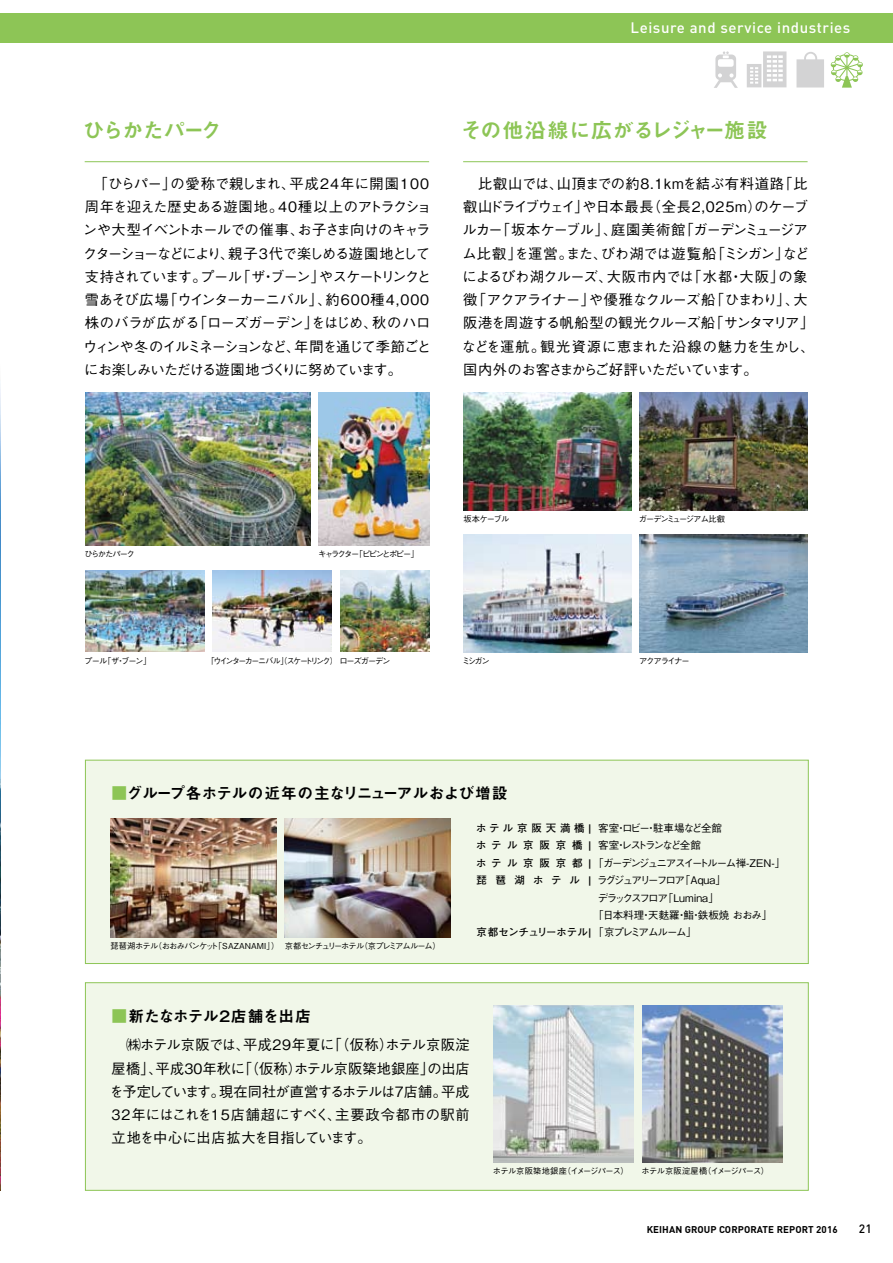
<style>
.page{position:relative;width:893px;height:1263px;background:#fff}
.page>*{position:absolute;margin:0;border:0;box-sizing:border-box;transform-origin:0 0}
.t1{font:21px "Midashi Go Pr 5 MB31";letter-spacing:-.005em;color:#8dc556}
.t2{font:21px "Midashi Go Pr 5 MB31";letter-spacing:-.075em;color:#8dc556}
.t3{font:15.75px "Midashi Go Pr 5 MB31";letter-spacing:-.025em;color:#000}
.t4{font:500 15px "DIN Pro";letter-spacing:.04em;color:#fff}
.t5{font:500 14.25px/23.2px "Gothic BBB Pro";letter-spacing:-.045em;color:#000}
.t6{font:500 12px "DIN Pro";color:#000}
.t7{font:500 10.5px/17.4px "Gothic BBB Pro";letter-spacing:-.125em;color:#000}
.t8{font:700 10.5px/17.4px "Futo Go B101 Pr 5";letter-spacing:.36em;color:#000}
.t9{font:700 10.5px "Futo Go B101 Pr 5";letter-spacing:-.035em;color:#000}
.t10{font:500 10.5px "Gothic BBB Pro";color:#000}
.t11{font:500 10.5px "Gothic BBB Pro";letter-spacing:-.17em;color:#000}
.t12{font:700 9.75px "DIN Pro";letter-spacing:.01em;color:#000}
.t13{font:500 8.25px "Gothic BBB Pro";letter-spacing:-.095em;color:#000}
.t14{font:500 8.25px "Gothic BBB Pro";letter-spacing:-.125em;color:#000}
.t15{font:500 8.25px "Gothic BBB Pro";letter-spacing:-.17em;color:#000;scale:.96 1}
.t16{font:500 8.25px "Gothic BBB Pro";letter-spacing:-.06em;color:#000}
.t17{font:500 8.25px "Gothic BBB Pro";letter-spacing:-.065em;color:#000}
.t18{font:500 8.25px "Gothic BBB Pro";letter-spacing:-.185em;color:#000}
.t19{font:500 8.25px "Gothic BBB Pro";letter-spacing:-.16em;color:#000}
.s1{color:#8dc556}
.s2{font-family:"Futo Go B101 Pr 5";font-weight:700}
.s3{font-family:"Gothic BBB Pro";font-weight:500}
</style>
<div class="page">
<div style="left:85px;top:760px;width:723px;height:204px;background:#f1f7e9"></div>
<div style="left:85px;top:760px;width:724px;height:204px;border:1px solid #8dc556"></div>
<div style="left:85px;top:983px;width:723px;height:208px;background:#f1f7e9"></div>
<div style="left:85px;top:982px;width:724px;height:209px;border:1px solid #8dc556"></div>
<img style="left:0;top:383px;width:1px;height:808px">
<hr style="left:85px;top:161px;width:344px;height:1px;background:#8dc556">
<hr style="left:463px;top:161px;width:345px;height:1px;background:#8dc556">
<div style="left:0;top:13px;width:893px;height:30px;background:#8dc556"></div>
<img style="left:493px;top:1005px;width:141px;height:158px">
<img style="left:642px;top:1005px;width:140px;height:158px">
<img style="left:319px;top:392px;width:110px;height:154px">
<img style="left:212px;top:571px;width:119px;height:80px">
<img style="left:85px;top:571px;width:119px;height:80px">
<img style="left:340px;top:571px;width:89px;height:80px">
<img style="left:640px;top:534px;width:168px;height:118px">
<img style="left:640px;top:392px;width:168px;height:118px">
<img style="left:463px;top:392px;width:168px;height:118px">
<img style="left:111px;top:819px;width:165px;height:119px">
<img style="left:285px;top:819px;width:166px;height:119px">
<svg style="left:796px;top:52px;width:28px;height:36px"></svg>
<svg style="left:747px;top:51px;width:39px;height:36px"></svg>
<svg style="left:714px;top:51px;width:24px;height:37px"></svg>
<svg style="left:831px;top:52px;width:32px;height:36px"></svg>
<img style="left:463px;top:534px;width:168px;height:118px">
<img style="left:85px;top:392px;width:225px;height:154px">
<p class="t4" style="left:630px;top:18px;width:221px">Leisure and service industries</p>
<h1 class="t2" style="left:84px;top:113px;width:140px">ひらかたパーク</h1>
<h1 class="t1" style="left:461px;top:113px;width:308px">その他沿線に広がるレジャー施設</h1>
<p class="t5" style="left:83px;top:170px;width:350px">　「ひらパー」の愛称で親しまれ、平成24年に開園100周年を迎えた歴史ある遊園地。40種以上のアトラクションや大型イベントホールでの催事、お子さま向けのキャラクターショーなどにより、親子3代で楽しめる遊園地として支持されています。プール「ザ・ブーン」やスケートリンクと雪あそび広場「ウインターカーニバル」、約600種4,000株のバラが広がる「ローズガーデン」をはじめ、秋のハロウィンや冬のイルミネーションなど、年間を通じて季節ごとにお楽しみいただける遊園地づくりに努めています。</p>
<p class="t5" style="left:462px;top:170px;width:354px">　比叡山では、山頂までの約8.1kmを結ぶ有料道路「比叡山ドライブウェイ」や日本最長（全長2,025m）のケーブルカー「坂本ケーブル」、庭園美術館「ガーデンミュージアム比叡」を運営。また、びわ湖では遊覧船「ミシガン」などによるびわ湖クルーズ、大阪市内では「水都・大阪」の象徴「アクアライナー」や優雅なクルーズ船「ひまわり」、大阪港を周遊する帆船型の観光クルーズ船「サンタマリア」などを運航。観光資源に恵まれた沿線の魅力を生かし、国内外のお客さまからご好評いただいています。</p>
<p class="t19" style="left:85px;top:548px;width:52px">ひらかたパーク</p>
<p class="t18" style="left:318px;top:548px;width:102px">キャラクター「ピピンとポピー」</p>
<p class="t14" style="left:463px;top:512px;width:47px">坂本ケーブル</p>
<p class="t14" style="left:639px;top:512px;width:88px">ガーデンミュージアム比叡</p>
<p class="t14" style="left:84px;top:654px;width:69px">プール「ザ・ブーン」</p>
<p class="t15" style="left:207px;top:654px;width:193px">「ウインターカーニバル」（スケートリンク）ローズガーデン</p>
<p class="t14" style="left:639px;top:654px;width:52px">アクアライナー</p>
<p class="t14" style="left:462px;top:654px;width:29px">ミシガン</p>
<p class="t3" style="left:112px;top:781px;width:398px"><span class="s1">■</span>グループ各ホテルの近年の主なリニューアルおよび増設</p>
<p class="t7" style="left:598px;top:818px;width:125px">客室・ロビー・駐車場など全館客室・レストランなど全館</p>
<p class="t11" style="left:597px;top:872px;width:130px">ラグジュアリーフロア「Aqua」</p>
<p class="t7" style="left:598px;top:888px;width:123px">デラックスフロア「Lumina」</p>
<p class="t10" style="left:593px;top:907px;width:180px">「日本料理・天麩羅・鮨・鉄板焼 おおみ」</p>
<p class="t8" style="left:476px;top:819px;width:117px">ホテル京阪天満橋|ホテル京阪京橋|</p>
<p class="t7" style="left:476px;top:853px;width:311px"><span class="s2">ホテル京阪京都 |</span> 「ガーデンジュニアスイートルーム禅-ZEN-」</p>
<p class="t8" style="left:476px;top:871px;width:116px">琵琶湖ホテル|</p>
<p class="t13" style="left:111px;top:940px;width:332px">琵琶湖ホテル（おおみバンケット「SAZANAMI」） 京都センチュリーホテル（京プレミアムルーム）</p>
<p class="t3" style="left:112px;top:1003px;width:201px"><span class="s1">■</span>新たなホテル２店舗を出店</p>
<p class="t9" style="left:476px;top:924px;width:222px">京都センチュリーホテル| <span class="s3">「京プレミアムルーム」</span></p>
<p class="t5" style="left:110px;top:1031px;width:362px;text-align:justify">　㈱ホテル京阪では、平成29年夏に「（仮称）ホテル京阪淀屋橋」、平成30年秋に「（仮称）ホテル京阪築地銀座」の出店を予定しています。現在同社が直営するホテルは7店舗。平成32年にはこれを15店舗超にすべく、主要政令都市の駅前立地を中心に出店拡大を目指しています。</p>
<p class="t16" style="left:493px;top:1165px;width:138px">ホテル京阪築地銀座（イメージパース）</p>
<p class="t17" style="left:642px;top:1165px;width:129px">ホテル京阪淀屋橋（イメージパース）</p>
<p class="t12" style="left:647px;top:1223px;width:193px">KEIHAN GROUP CORPORATE REPORT 2016</p>
<p class="t6" style="left:859px;top:1220px;width:14px">21</p>
</div>
